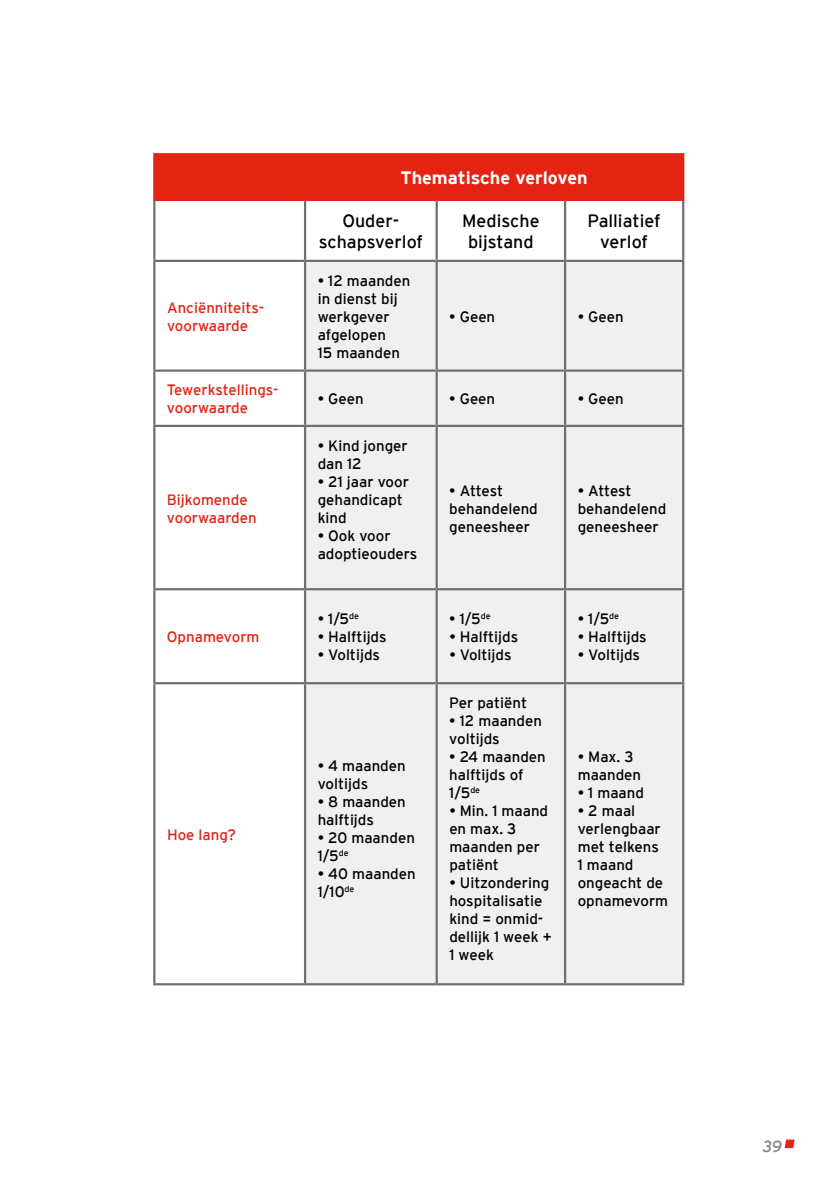
<style>
.page{position:relative;width:840px;height:1191px;background:#fff}
.page>*{position:absolute;margin:0;border:0;box-sizing:border-box;transform-origin:0 0}
.t1{font:700 18px "Interstate";color:#fff}
.t2{font:17.8px/21.4px "Interstate";color:#000;text-align:center}
.t3{font:italic 16px "Interstate";color:#878787}
.t4{font:15px/18px "Interstate";color:#000}
.t5{font:15px/18px "Interstate";color:#e42313}
</style>
<div class="page">
<svg style="left:784px;top:1139px;width:10px;height:9px"></svg>
<div style="left:154px;top:154px;width:151px;height:46px;background:#e42313"></div>
<div style="left:305px;top:154px;width:377px;height:46px;background:#e42313"></div>
<svg style="left:155px;top:201px;width:526px;height:782px"></svg>
<div style="left:306px;top:262px;width:375px;height:721px;background:#f0f0f0"></div>
<hr style="left:153px;top:201px;width:2px;height:59px;background:#706f6f">
<hr style="left:304px;top:201px;width:2px;height:59px;background:#706f6f">
<hr style="left:435px;top:201px;width:2px;height:59px;background:#706f6f">
<hr style="left:563px;top:201px;width:3px;height:59px;background:#706f6f">
<hr style="left:681px;top:201px;width:3px;height:59px;background:#706f6f">
<hr style="left:153px;top:262px;width:2px;height:107px;background:#706f6f">
<hr style="left:304px;top:262px;width:2px;height:107px;background:#706f6f">
<hr style="left:435px;top:262px;width:2px;height:107px;background:#706f6f">
<hr style="left:563px;top:262px;width:3px;height:107px;background:#706f6f">
<hr style="left:681px;top:262px;width:3px;height:107px;background:#706f6f">
<hr style="left:153px;top:369px;width:152px;height:3px;background:#706f6f">
<hr style="left:153px;top:372px;width:2px;height:53px;background:#706f6f">
<hr style="left:305px;top:369px;width:131px;height:3px;background:#706f6f">
<hr style="left:304px;top:372px;width:2px;height:53px;background:#706f6f">
<hr style="left:436px;top:369px;width:128px;height:3px;background:#706f6f">
<hr style="left:435px;top:372px;width:2px;height:53px;background:#706f6f">
<hr style="left:564px;top:369px;width:120px;height:3px;background:#706f6f">
<hr style="left:563px;top:372px;width:3px;height:53px;background:#706f6f">
<hr style="left:681px;top:372px;width:3px;height:53px;background:#706f6f">
<hr style="left:153px;top:425px;width:152px;height:2px;background:#706f6f">
<hr style="left:153px;top:427px;width:2px;height:161px;background:#706f6f">
<hr style="left:305px;top:425px;width:131px;height:2px;background:#706f6f">
<hr style="left:304px;top:427px;width:2px;height:161px;background:#706f6f">
<hr style="left:436px;top:425px;width:128px;height:2px;background:#706f6f">
<hr style="left:435px;top:427px;width:2px;height:161px;background:#706f6f">
<hr style="left:564px;top:425px;width:120px;height:2px;background:#706f6f">
<hr style="left:563px;top:427px;width:3px;height:161px;background:#706f6f">
<hr style="left:681px;top:427px;width:3px;height:161px;background:#706f6f">
<hr style="left:153px;top:588px;width:152px;height:2px;background:#706f6f">
<hr style="left:153px;top:590px;width:2px;height:92px;background:#706f6f">
<hr style="left:305px;top:588px;width:131px;height:2px;background:#706f6f">
<hr style="left:304px;top:590px;width:2px;height:92px;background:#706f6f">
<hr style="left:436px;top:588px;width:128px;height:2px;background:#706f6f">
<hr style="left:435px;top:590px;width:2px;height:92px;background:#706f6f">
<hr style="left:564px;top:588px;width:120px;height:2px;background:#706f6f">
<hr style="left:563px;top:590px;width:3px;height:92px;background:#706f6f">
<hr style="left:681px;top:590px;width:3px;height:92px;background:#706f6f">
<hr style="left:153px;top:682px;width:152px;height:2px;background:#706f6f">
<hr style="left:153px;top:684px;width:2px;height:299px;background:#706f6f">
<hr style="left:305px;top:682px;width:131px;height:2px;background:#706f6f">
<hr style="left:304px;top:684px;width:2px;height:299px;background:#706f6f">
<hr style="left:436px;top:682px;width:128px;height:2px;background:#706f6f">
<hr style="left:435px;top:684px;width:2px;height:299px;background:#706f6f">
<hr style="left:564px;top:682px;width:120px;height:2px;background:#706f6f">
<hr style="left:563px;top:684px;width:3px;height:299px;background:#706f6f">
<hr style="left:681px;top:684px;width:3px;height:299px;background:#706f6f">
<hr style="left:153px;top:983px;width:152px;height:2px;background:#706f6f">
<hr style="left:305px;top:983px;width:131px;height:2px;background:#706f6f">
<hr style="left:436px;top:983px;width:128px;height:2px;background:#706f6f">
<hr style="left:564px;top:983px;width:120px;height:2px;background:#706f6f">
<hr style="left:153px;top:153px;width:152px;height:2px;background:#e42313">
<hr style="left:153px;top:155px;width:2px;height:44px;background:#e42313">
<hr style="left:305px;top:153px;width:131px;height:2px;background:#e42313">
<hr style="left:436px;top:153px;width:128px;height:2px;background:#e42313">
<hr style="left:564px;top:153px;width:120px;height:2px;background:#e42313">
<hr style="left:681px;top:155px;width:3px;height:44px;background:#e42313">
<hr style="left:153px;top:260px;width:152px;height:2px;background:#706f6f">
<hr style="left:305px;top:260px;width:131px;height:2px;background:#706f6f">
<hr style="left:436px;top:260px;width:128px;height:2px;background:#706f6f">
<hr style="left:564px;top:260px;width:120px;height:2px;background:#706f6f">
<hr style="left:153px;top:199px;width:152px;height:2px;background:#e42313">
<hr style="left:305px;top:199px;width:131px;height:2px;background:#e42313">
<hr style="left:436px;top:199px;width:128px;height:2px;background:#e42313">
<hr style="left:564px;top:199px;width:120px;height:2px;background:#e42313">
<p class="t5" style="left:167px;top:298px;width:98px">Anciënniteits&shy;voorwaarde</p>
<p class="t1" style="left:400px;top:168px;width:188px">Thematische verloven</p>
<p class="t2" style="left:318px;top:210px;width:106px">Ouder&shy;schapsverlof</p>
<p class="t2" style="left:462px;top:210px;width:79px">Medische bijstand</p>
<p class="t2" style="left:587px;top:210px;width:74px">Palliatief verlof</p>
<p class="t4" style="left:317px;top:271px;width:94px">• 12 maanden in dienst bij werkgever afgelopen<br>15 maanden</p>
<p class="t4" style="left:449px;top:307px;width:47px">• Geen</p>
<p class="t4" style="left:577px;top:307px;width:47px">• Geen</p>
<p class="t5" style="left:167px;top:381px;width:113px">Tewerkstellings&shy;voorwaarde</p>
<p class="t4" style="left:317px;top:390px;width:47px">• Geen</p>
<p class="t4" style="left:449px;top:390px;width:47px">• Geen</p>
<p class="t4" style="left:577px;top:390px;width:47px">• Geen</p>
<p class="t5" style="left:167px;top:490px;width:91px">Bijkomende voorwaarden</p>
<p class="t5" style="left:167px;top:628px;width:94px">Opnamevorm</p>
<p class="t5" style="left:167px;top:825px;width:71px">Hoe lang?</p>
<p class="t4" style="left:317px;top:436px;width:92px">• Kind jonger dan 12</p>
<p class="t4" style="left:317px;top:472px;width:93px">• 21 jaar voor gehandicapt kind</p>
<p class="t4" style="left:317px;top:526px;width:101px">• Ook voor adoptieouders</p>
<p class="t4" style="left:317px;top:610px;width:43px">• 1/5<sup>de</sup></p>
<p class="t4" style="left:317px;top:628px;width:70px">• Halftijds</p>
<p class="t4" style="left:317px;top:646px;width:64px">• Voltijds</p>
<p class="t4" style="left:317px;top:756px;width:89px">• 4 maanden voltijds</p>
<p class="t4" style="left:317px;top:792px;width:89px">• 8 maanden halftijds</p>
<p class="t4" style="left:317px;top:828px;width:99px">• 20 maanden<br>1/5<sup>de</sup></p>
<p class="t4" style="left:317px;top:864px;width:99px">• 40 maanden<br>1/10<sup>de</sup></p>
<p class="t4" style="left:449px;top:481px;width:90px">• Attest behandelend geneesheer</p>
<p class="t4" style="left:577px;top:481px;width:90px">• Attest behandelend geneesheer</p>
<p class="t4" style="left:449px;top:610px;width:43px">• 1/5<sup>de</sup></p>
<p class="t4" style="left:449px;top:628px;width:70px">• Halftijds</p>
<p class="t4" style="left:449px;top:646px;width:64px">• Voltijds</p>
<p class="t4" style="left:449px;top:693px;width:79px">Per patiënt</p>
<p class="t4" style="left:449px;top:711px;width:94px">• 12 maanden voltijds</p>
<p class="t4" style="left:449px;top:747px;width:98px">• 24 maanden halftijds of<br>1/5<sup>de</sup></p>
<p class="t4" style="left:449px;top:801px;width:100px">• Min. 1 maand en max. 3 maanden per patiënt</p>
<p class="t4" style="left:449px;top:873px;width:104px">• Uitzondering hospitalisatie kind = onmid&shy;dellijk 1 week +<br>1 week</p>
<p class="t4" style="left:577px;top:610px;width:43px">• 1/5<sup>de</sup></p>
<p class="t4" style="left:577px;top:628px;width:70px">• Halftijds</p>
<p class="t4" style="left:577px;top:646px;width:64px">• Voltijds</p>
<p class="t4" style="left:577px;top:747px;width:65px">• Max. 3 maanden</p>
<p class="t4" style="left:577px;top:783px;width:68px">• 1 maand</p>
<p class="t4" style="left:577px;top:801px;width:92px">• 2 maal verlengbaar met telkens<br>1 maand ongeacht de opnamevorm</p>
<p class="t3" style="left:762px;top:1137px;width:21px">39</p>
</div>
